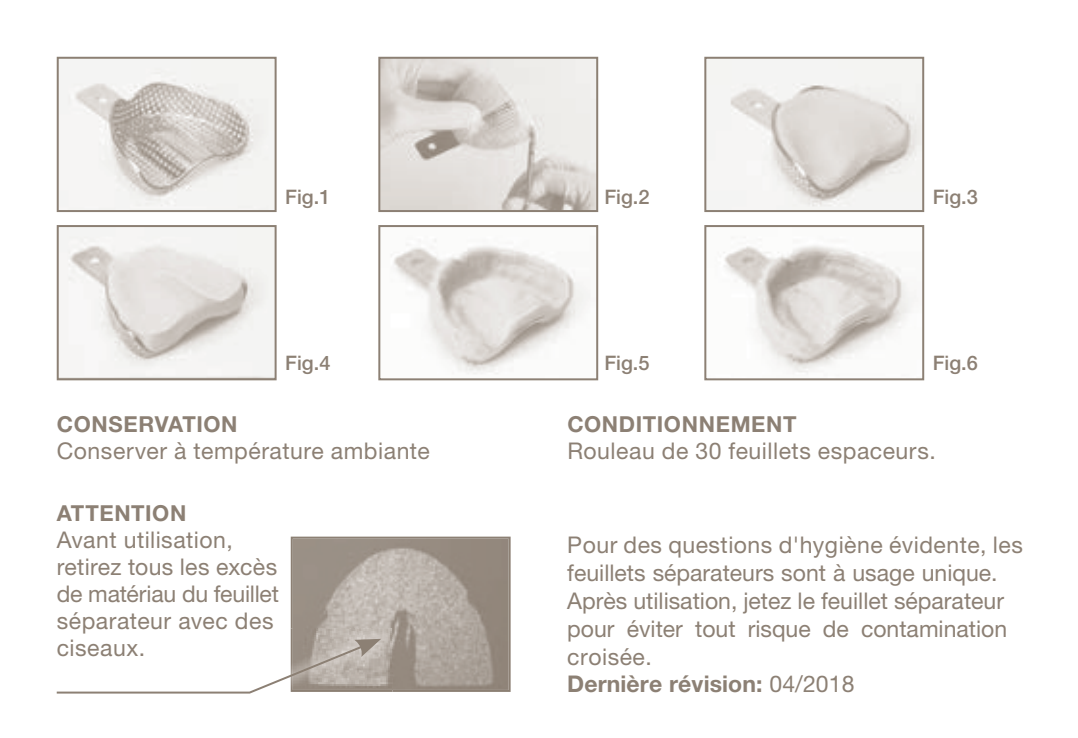
<style>
.page{position:relative;width:1078px;height:738px;background:#fff}
.page>*{position:absolute;margin:0;border:0;box-sizing:border-box;transform-origin:0 0}
.t1{font:23.2px/27.6px "Helvetica Neue LT Std";letter-spacing:.01em;color:#8c8074}
.t2{font:700 22px "Helvetica Neue LT Std";letter-spacing:.03em;color:#8c8074}
.t3{font:500 20px "Helvetica Neue LT Std";color:#8c8074}
.s1{font-weight:700}
.s2{font-family:"Helvetica Neue"}
</style>
<div class="page">
<img style="left:60px;top:60px;width:213px;height:149px">
<div style="left:57px;top:57px;width:219px;height:155px;border:2px solid #8c8074"></div>
<img style="left:381px;top:60px;width:214px;height:149px">
<div style="left:378px;top:57px;width:220px;height:155px;border:2px solid #8c8074"></div>
<img style="left:707px;top:60px;width:214px;height:149px">
<div style="left:704px;top:57px;width:220px;height:155px;border:2px solid #8c8074"></div>
<img style="left:60px;top:228px;width:213px;height:149px">
<div style="left:57px;top:225px;width:219px;height:155px;border:2px solid #8c8074"></div>
<img style="left:391px;top:239px;width:199px;height:135px">
<div style="left:378px;top:225px;width:220px;height:155px;border:2px solid #8c8074"></div>
<img style="left:720px;top:237px;width:198px;height:137px">
<div style="left:704px;top:225px;width:220px;height:155px;border:2px solid #8c8074"></div>
<svg style="left:291px;top:536px;width:219px;height:155px;background:#a69d94"></svg>
<img style="left:291px;top:628px;width:101px;height:63px">
<svg style="left:56px;top:638px;width:325px;height:56px"></svg>
<p class="t3" style="left:285px;top:185px;width:47px">Fig.1</p>
<p class="t3" style="left:604px;top:185px;width:47px">Fig.2</p>
<p class="t3" style="left:932px;top:185px;width:47px">Fig.3</p>
<p class="t3" style="left:285px;top:351px;width:47px">Fig.4</p>
<p class="t3" style="left:604px;top:351px;width:47px">Fig.5</p>
<p class="t3" style="left:932px;top:351px;width:47px">Fig.6</p>
<p class="t2" style="left:57px;top:415px;width:182px">CONSERVATION</p>
<p class="t1" style="left:57px;top:439px;width:374px">Conserver à température ambiante</p>
<p class="t2" style="left:567px;top:415px;width:230px">CONDITIONNEMENT</p>
<p class="t1" style="left:567px;top:439px;width:370px">Rouleau de 30 feuillets espaceurs.</p>
<p class="t2" style="left:57px;top:504px;width:131px">ATTENTION</p>
<p class="t1" style="left:57px;top:527px;width:224px">Avant utilisation, retirez tous les excès de matériau du feuillet séparateur avec des ciseaux.</p>
<p class="t1" style="left:567px;top:533px;width:457px">Pour des questions d'hygiène évidente, les feuillets séparateurs sont à usage unique.<br>Après utilisation, jetez le feuillet séparateur pour éviter tout risque de contamination croisée.<br><span class="s1">Dernière révision:</span> <span class="s2">04/2018</span></p>
</div>
